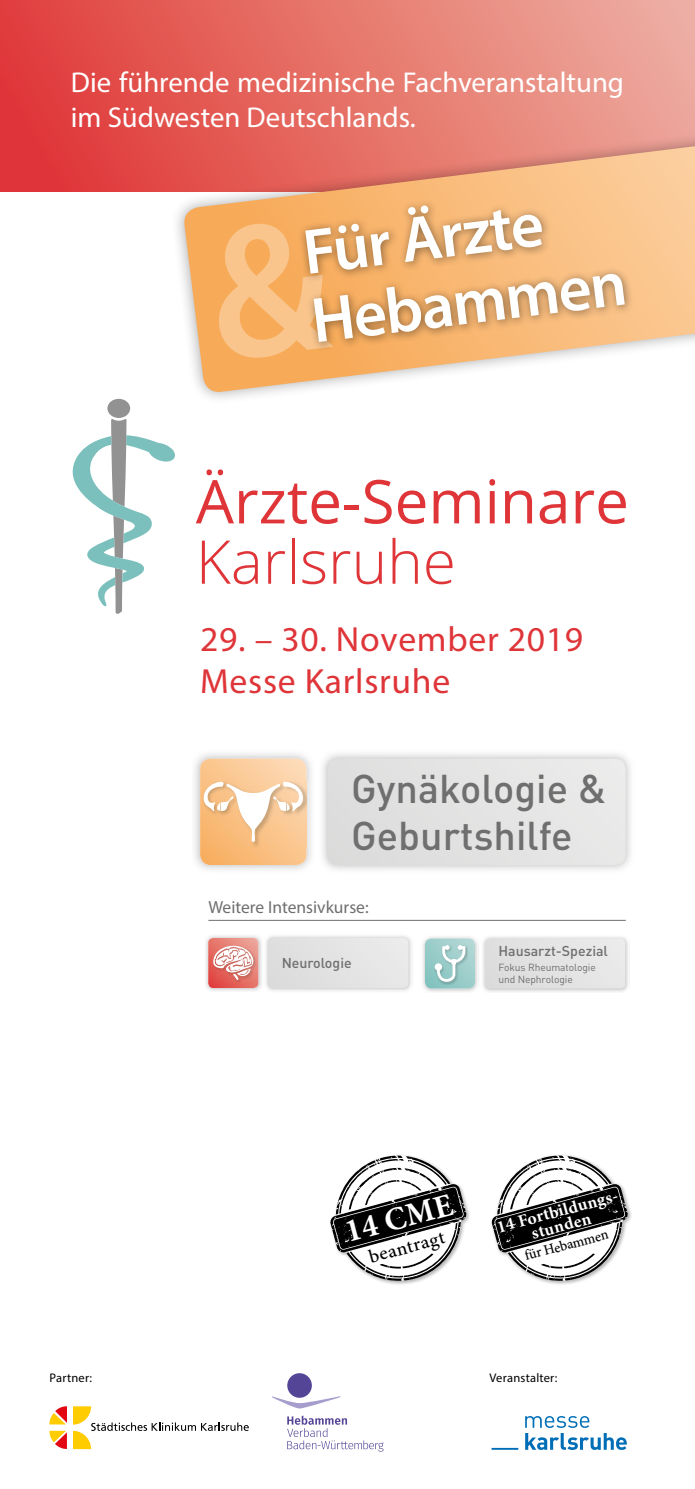
<style>
.page{position:relative;width:695px;height:1489px;background:#fff}
.page>*{position:absolute;margin:0;border:0;box-sizing:border-box;transform-origin:0 0}
.t1{font:600 64.25px/68.8px "Myriad Pro";color:#fff}
.t2{font:500 39.75px/46.2px "DIN";color:#706f6f}
.t3{font:35px/42px "Myriad Pro";letter-spacing:.02em;color:#df3539}
.t4{font:700 32.75px "Minion Pro";color:#fff}
.t5{font:28.75px/35px "Myriad Pro";color:#fff}
.t6{font:500 19px "Minion Pro";color:#000}
.t7{font:17.5px "Myriad Pro";color:#706f6f}
.t8{font:700 17.25px/15px "Minion Pro";color:#fff;text-align:center}
.t9{font:500 14.5px "Minion Pro";color:#000}
.t10{font:500 14px "DIN";color:#706f6f}
.t11{font:12.5px "Myriad Pro";letter-spacing:.015em;color:#000}
.t12{font:10.25px/12.2px "DIN";letter-spacing:-.01em;color:#706f6f}
</style>
<div class="page">
<div style="left:0;top:0;width:694px;height:191px;background:linear-gradient(to right,#e03836,#eeb4a5)"></div>
<svg style="left:196px;top:469px;width:143px;height:55px"></svg>
<hr style="left:344px;top:505px;width:15px;height:4px;background:#df3539">
<svg style="left:364px;top:479px;width:27px;height:45px"></svg>
<svg style="left:398px;top:490px;width:27px;height:34px"></svg>
<svg style="left:433px;top:490px;width:46px;height:33px"></svg>
<svg style="left:489px;top:479px;width:6px;height:44px"></svg>
<svg style="left:505px;top:490px;width:27px;height:33px"></svg>
<svg style="left:539px;top:490px;width:26px;height:34px"></svg>
<svg style="left:575px;top:490px;width:50px;height:34px"></svg>
<svg style="left:202px;top:540px;width:56px;height:44px"></svg>
<svg style="left:268px;top:551px;width:17px;height:32px"></svg>
<hr style="left:291px;top:538px;width:3px;height:45px;background:#df3539">
<svg style="left:302px;top:551px;width:23px;height:33px"></svg>
<svg style="left:333px;top:551px;width:17px;height:32px"></svg>
<svg style="left:356px;top:551px;width:26px;height:33px"></svg>
<svg style="left:392px;top:538px;width:25px;height:45px"></svg>
<svg style="left:426px;top:551px;width:26px;height:33px"></svg>
<svg style="left:73px;top:399px;width:102px;height:215px"></svg>
<svg style="left:49px;top:1430px;width:18px;height:18px"></svg>
<svg style="left:49px;top:1406px;width:18px;height:18px"></svg>
<svg style="left:73px;top:1406px;width:176px;height:42px"></svg>
<svg style="left:272px;top:1395px;width:68px;height:13px"></svg>
<div style="left:287px;top:1372px;width:25px;height:25px;background:#554596;border-radius:50%"></div>
<svg style="left:287px;top:1415px;width:96px;height:36px"></svg>
<svg style="left:167px;top:40px;width:527px;height:369px"></svg>
<svg style="left:182px;top:146px;width:512px;height:248px"></svg>
<svg style="left:217px;top:222px;width:116px;height:138px;background:#f8b873"></svg>
<div style="left:297px;top:198px;width:337px;height:154px;background:#000;opacity:.45"></div>
<div style="left:328px;top:758px;width:297px;height:107px;background:#e3e3e3"></div>
<img style="left:194px;top:753px;width:117px;height:117px">
<img style="left:306px;top:781px;width:3px;height:66px">
<svg style="left:200px;top:758px;width:106px;height:107px;background:#f7ca9b"></svg>
<hr style="left:208px;top:919px;width:417px;height:1px;background:#706f6f">
<img style="left:266px;top:936px;width:145px;height:55px">
<div style="left:268px;top:937px;width:140px;height:50px;background:#e3e3e3"></div>
<img style="left:206px;top:936px;width:56px;height:55px">
<svg style="left:208px;top:937px;width:50px;height:50px"></svg>
<img style="left:423px;top:937px;width:56px;height:55px">
<img style="left:483px;top:937px;width:145px;height:55px">
<div style="left:485px;top:938px;width:140px;height:50px;background:#e3e3e3"></div>
<svg style="left:425px;top:938px;width:50px;height:50px;background:#a7d1ce"></svg>
<div style="left:328px;top:1153px;width:142px;height:132px;background:#000;opacity:.3"></div>
<svg style="left:330px;top:1155px;width:136px;height:125px"></svg>
<div style="left:490px;top:1154px;width:142px;height:131px;background:#000;opacity:.3"></div>
<svg style="left:491px;top:1155px;width:136px;height:125px"></svg>
<svg style="left:525px;top:1416px;width:101px;height:33px"></svg>
<hr style="left:491px;top:1447px;width:27px;height:2px;background:#006eb7">
<p class="t5" style="left:71px;top:65px;width:554px">Die führende medizinische Fachveranstaltung im Südwesten Deutschlands.</p>
<h1 class="t1" style="left:299px;top:217px;width:318px;rotate:-7deg">Für Ärzte<br>Hebammen</h1>
<p class="t3" style="left:200px;top:617px;width:384px">29. – 30. November 2019<br>Messe Karlsruhe</p>
<h2 class="t2" style="left:351px;top:764px;width:257px">Gynäkologie &amp;<br>Geburtshilfe</h2>
<p class="t7" style="left:208px;top:896px;width:162px">Weitere Intensivkurse:</p>
<p class="t10" style="left:281px;top:953px;width:71px">Neurologie</p>
<p class="t10" style="left:498px;top:942px;width:111px">Hausarzt-Spezial</p>
<p class="t12" style="left:498px;top:960px;width:99px">Fokus Rheumatologie und Nephrologie</p>
<p class="t4" style="left:339px;top:1209px;width:112px;rotate:-15deg">14 CME</p>
<p class="t6" style="left:366px;top:1244px;width:79px;rotate:-15deg">beantragt</p>
<p class="t8" style="left:495px;top:1219px;width:126px;rotate:-15deg">14 Fortbildungs&shy;stunden</p>
<p class="t9" style="left:522px;top:1246px;width:88px;rotate:-15deg">für Hebammen</p>
<p class="t11" style="left:49px;top:1369px;width:44px">Partner:</p>
<p class="t11" style="left:489px;top:1369px;width:69px">Veranstalter:</p>
</div>
